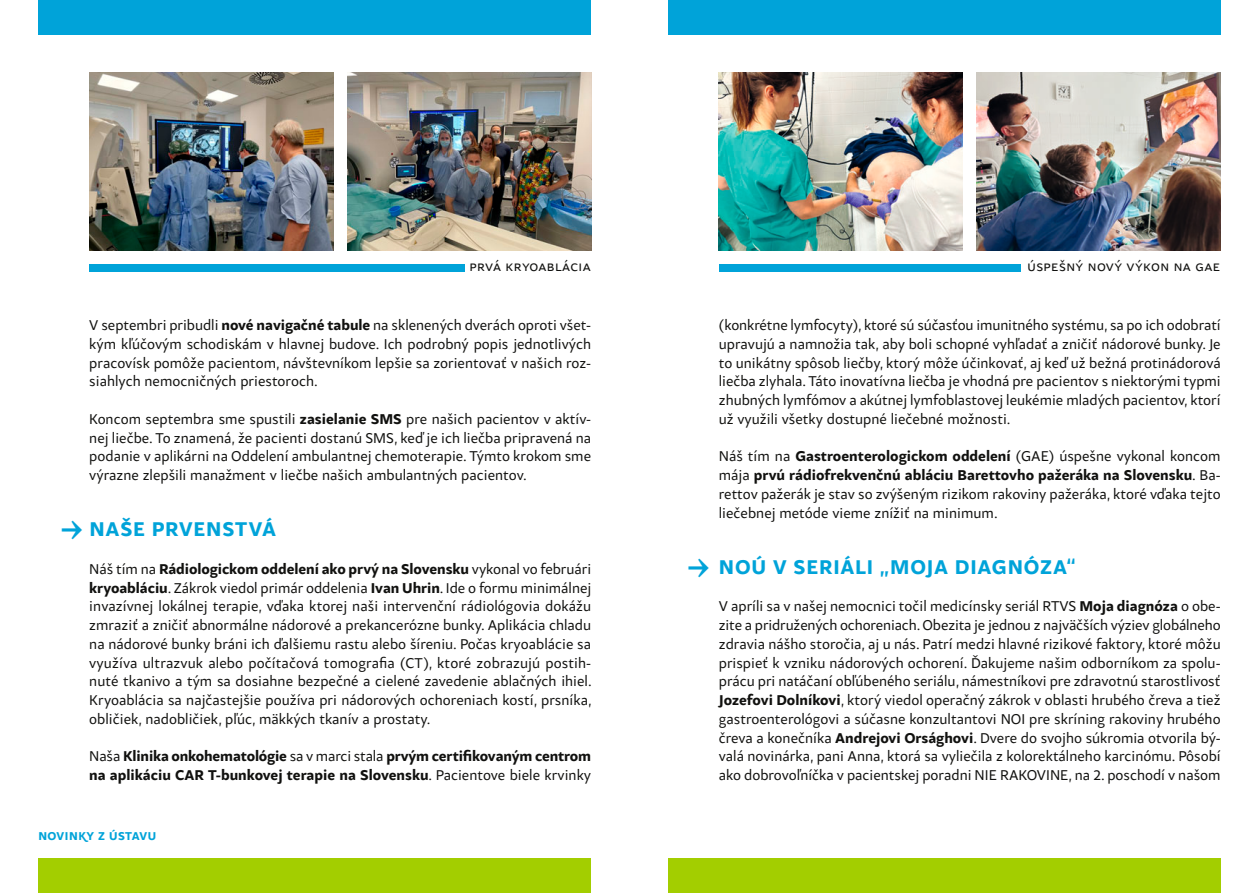
<style>
.page{position:relative;width:1259px;height:893px;background:#fff}
.page>*{position:absolute;margin:0;border:0;box-sizing:border-box;transform-origin:0 0}
.t1{font:500 30px "Samo Sans Pro";color:#00a3d9}
.t2{font:700 21px "Samo Sans Pro";letter-spacing:.035em;color:#00a3d9}
.t3{font:15px/18.8px "Samo Sans Pro";color:#11110f;text-align:justify}
.t4{font:700 15px/18.8px "Samo Sans Pro";letter-spacing:-.01em;color:#11110f}
.t5{font:15px "Samo Sans Pro";letter-spacing:.025em;color:#11110f}
.t6{font:700 12px "Samo Sans Pro";letter-spacing:.04em;color:#00a3d9}
.s1{font-weight:700}
.s2{font-weight:400}
</style>
<div class="page">
<div style="left:89px;top:264px;width:376px;height:8px;background:#00a3d9"></div>
<img style="left:347px;top:72px;width:244px;height:179px">
<img style="left:89px;top:72px;width:244px;height:179px">
<div style="left:719px;top:264px;width:301px;height:8px;background:#00a3d9"></div>
<img style="left:976px;top:72px;width:244px;height:179px">
<img style="left:719px;top:72px;width:244px;height:179px">
<div style="left:38px;top:0;width:553px;height:34px;background:#00a3d9"></div>
<div style="left:668px;top:0;width:552px;height:34px;background:#00a3d9"></div>
<div style="left:38px;top:859px;width:553px;height:34px;background:#a3ce00"></div>
<div style="left:668px;top:859px;width:552px;height:34px;background:#a3ce00"></div>
<p class="t5" style="left:469px;top:260px;width:123px">prvá kryoablácia</p>
<p class="t5" style="left:1027px;top:260px;width:194px">úspešný nový výkon na gae</p>
<p class="t3" style="left:89px;top:317px;width:503px">V septembri pribudli <span class="s1">nové navigačné tabule</span> na sklenených dverách oproti všet&shy;kým kľúčovým schodiskám v hlavnej budove. Ich podrobný popis jednotlivých pracovísk pomôže pacientom, návštevníkom lepšie sa zorientovať v našich roz&shy;siahlych nemocničných priestoroch.</p>
<p class="t3" style="left:89px;top:411px;width:503px">Koncom septembra sme spustili <span class="s1">zasielanie SMS</span> pre našich pacientov v aktív&shy;nej liečbe. To znamená, že pacienti dostanú SMS, keď je ich liečba pripravená na podanie v aplikárni na Oddelení ambulantnej chemoterapie. Týmto krokom sme výrazne zlepšili manažment v liečbe našich ambulantných pacientov.</p>
<h2 class="t2" style="left:89px;top:521px;width:188px">NAŠE PRVENSTVÁ</h2>
<p class="t3" style="left:89px;top:561px;width:504px">Náš tím na <span class="s1">Rádiologickom oddelení ako prvý na Slovensku</span> vykonal vo februári <span class="s1">kryoabláciu</span>. Zákrok viedol primár oddelenia <span class="s1">Ivan Uhrin</span>. Ide o formu minimálnej invazívnej lokálnej terapie, vďaka ktorej naši intervenční rádiológovia dokážu zmraziť a zničiť abnormálne nádorové a prekancerózne bunky. Aplikácia chladu na nádorové bunky bráni ich ďalšiemu rastu alebo šíreniu. Počas kryoablácie sa využíva ultrazvuk alebo počítačová tomografia (CT), ktoré zobrazujú postih&shy;nuté tkanivo a tým sa dosiahne bezpečné a cielené zavedenie ablačných ihiel.<br>Kryoablácia sa najčastejšie používa pri nádorových ochoreniach kostí, prsníka, obličiek, nadobličiek, pľúc, mäkkých tkanív a prostaty.</p>
<p class="t4" style="left:89px;top:748px;width:503px"><span class="s2">Naša</span> Klinika onkohematológie <span class="s2">sa v marci stala</span> prvým certifikovaným centrom na aplikáciu CAR T-bunkovej terapie na Slovensku<span class="s2">. Pacientove biele krvinky</span></p>
<h1 class="t1" style="left:61px;top:518px;width:25px">→</h1>
<p class="t6" style="left:38px;top:831px;width:119px">NOVINKY Z ÚSTAVU</p>
<h1 class="t1" style="left:687px;top:555px;width:25px">→</h1>
<p class="t3" style="left:719px;top:317px;width:503px">(konkrétne lymfocyty), ktoré sú súčasťou imunitného systému, sa po ich odobratí upravujú a namnožia tak, aby boli schopné vyhľadať a zničiť nádorové bunky. Je to unikátny spôsob liečby, ktorý môže účinkovať, aj keď už bežná protinádorová liečba zlyhala. Táto inovatívna liečba je vhodná pre pacientov s niektorými typmi zhubných lymfómov a akútnej lymfoblastovej leukémie mladých pacientov, ktorí už využili všetky dostupné liečebné možnosti.</p>
<p class="t3" style="left:719px;top:448px;width:503px">Náš tím na <span class="s1">Gastroenterologickom oddelení</span> (GAE) úspešne vykonal koncom mája <span class="s1">prvú rádiofrekvenčnú abláciu Barettovho pažeráka na Slovensku</span>. Ba&shy;rettov pažerák je stav so zvýšeným rizikom rakoviny pažeráka, ktoré vďaka tejto liečebnej metóde vieme znížiť na minimum.</p>
<h2 class="t2" style="left:719px;top:558px;width:358px">NOÚ V SERIÁLI „MOJA DIAGNÓZA“</h2>
<p class="t3" style="left:719px;top:598px;width:503px">V apríli sa v našej nemocnici točil medicínsky seriál RTVS <span class="s1">Moja diagnóza</span> o obe&shy;zite a pridružených ochoreniach. Obezita je jednou z najväčších výziev globálneho zdravia nášho storočia, aj u nás. Patrí medzi hlavné rizikové faktory, ktoré môžu prispieť k vzniku nádorových ochorení. Ďakujeme našim odborníkom za spolu&shy;prácu pri natáčaní obľúbeného seriálu, námestníkovi pre zdravotnú starostlivosť <span class="s1">Jozefovi Dolníkovi</span>, ktorý viedol operačný zákrok v oblasti hrubého čreva a tiež gastroenterológovi a súčasne konzultantovi NOI pre skríning rakoviny hrubého čreva a konečníka <span class="s1">Andrejovi Orsághovi</span>. Dvere do svojho súkromia otvorila bý&shy;valá novinárka, pani Anna, ktorá sa vyliečila z kolorektálneho karcinómu. Pôsobí ako dobrovoľníčka v pacientskej poradni NIE RAKOVINE, na 2. poschodí v našom</p>
</div>
